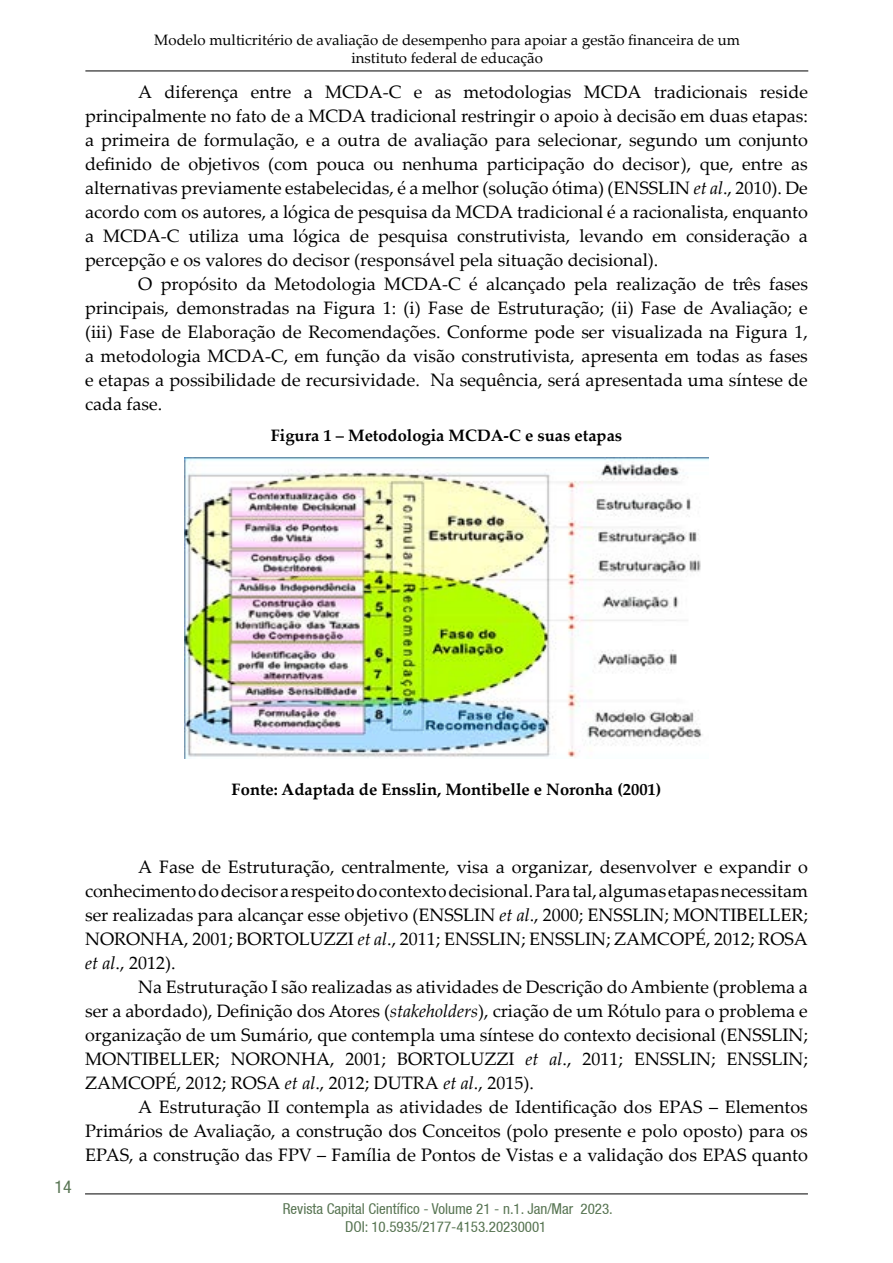
<style>
.page{position:relative;width:893px;height:1263px;background:#fff}
.page>*{position:absolute;margin:0;border:0;box-sizing:border-box;transform-origin:0 0}
.t1{font:18px/24px "Palatino Linotype";color:#000;text-align:justify}
.t2{font:condensed 18px "Helvetica 57";color:#577452}
.t3{font:700 16.5px "Palatino Linotype";color:#000}
.t4{font:15px/18px "Palatino Linotype";color:#000;text-align:center}
.t5{font:condensed 15px/18px "Helvetica 57";color:#577452;text-align:center}
.s1{font-style:italic}
</style>
<div class="page">
<hr style="left:85px;top:71px;width:723px;height:1px;background:#000">
<hr style="left:85px;top:1193px;width:723px;height:1px;background:#000">
<img style="left:185px;top:457px;width:523px;height:301px">
<p class="t4" style="left:154px;top:30px;width:587px">Modelo multicritério de avaliação de desempenho para apoiar a gestão financeira de um instituto federal de educação</p>
<p class="t1" style="left:85px;top:79px;width:724px;text-indent:53px">A diferença entre a MCDA-C e as metodologias MCDA tradicionais reside principalmente no fato de a MCDA tradicional restringir o apoio à decisão em duas etapas: a primeira de formulação, e a outra de avaliação para selecionar, segundo um conjunto definido de objetivos (com pouca ou nenhuma participação do decisor), que, entre as alternativas previamente estabelecidas, é a melhor (solução ótima) (ENSSLIN <span class="s1">et al</span>., 2010). De acordo com os autores, a lógica de pesquisa da MCDA tradicional é a racionalista, enquanto a MCDA-C utiliza uma lógica de pesquisa construtivista, levando em consideração a percepção e os valores do decisor (responsável pela situação decisional).</p>
<p class="t1" style="left:85px;top:271px;width:724px;text-indent:53px">O propósito da Metodologia MCDA-C é alcançado pela realização de três fases principais, demonstradas na Figura 1: (i) Fase de Estruturação; (ii) Fase de Avaliação; e (iii) Fase de Elaboração de Recomendações. Conforme pode ser visualizada na Figura 1, a metodologia MCDA-C, em função da visão construtivista, apresenta em todas as fases e etapas a possibilidade de recursividade. Na sequência, será apresentada uma síntese de cada fase.</p>
<p class="t3" style="left:271px;top:424px;width:353px">Figura 1 – Metodologia MCDA-C e suas etapas</p>
<p class="t3" style="left:232px;top:777px;width:431px">Fonte: Adaptada de Ensslin, Montibelle e Noronha (2001)</p>
<p class="t2" style="left:54px;top:1176px;width:19px">14</p>
<p class="t1" style="left:85px;top:854px;width:724px;text-indent:53px">A Fase de Estruturação, centralmente, visa a organizar, desenvolver e expandir o conhecimento do decisor a respeito do contexto decisional. Para tal, algumas etapas necessitam ser realizadas para alcançar esse objetivo (ENSSLIN <span class="s1">et al</span>., 2000; ENSSLIN; MONTIBELLER; NORONHA, 2001; BORTOLUZZI <span class="s1">et al</span>., 2011; ENSSLIN; ENSSLIN; ZAMCOPÉ, 2012; ROSA <span class="s1">et al</span>., 2012).</p>
<p class="t1" style="left:85px;top:974px;width:724px;text-indent:53px">Na Estruturação I são realizadas as atividades de Descrição do Ambiente (problema a ser a abordado), Definição dos Atores (<span class="s1">stakeholders</span>), criação de um Rótulo para o problema e organização de um Sumário, que contempla uma síntese do contexto decisional (ENSSLIN; MONTIBELLER; NORONHA, 2001; BORTOLUZZI <span class="s1">et al</span>., 2011; ENSSLIN; ENSSLIN; ZAMCOPÉ, 2012; ROSA <span class="s1">et al</span>., 2012; DUTRA <span class="s1">et al</span>., 2015).</p>
<p class="t1" style="left:85px;top:1094px;width:724px;text-indent:53px">A Estruturação II contempla as atividades de Identificação dos EPAS – Elementos Primários de Avaliação, a construção dos Conceitos (polo presente e polo oposto) para os EPAS, a construção das FPV – Família de Pontos de Vistas e a validação dos EPAS quanto</p>
<p class="t5" style="left:283px;top:1199px;width:332px">Revista Capital Científico - Volume 21 - n.1. Jan/Mar 2023.<br>DOI: 10.5935/2177-4153.20230001</p>
</div>
